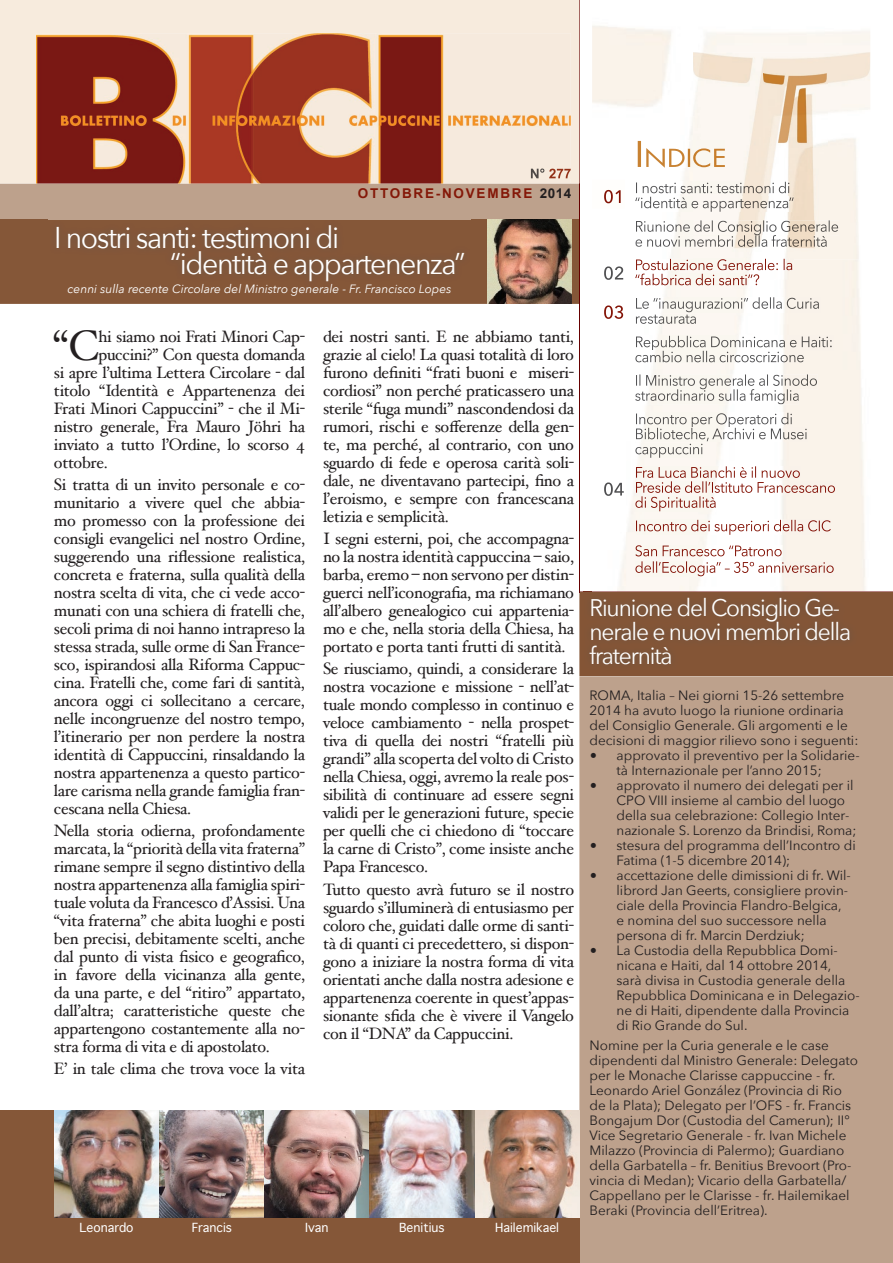
<style>
.page{position:relative;width:893px;height:1263px;background:#fff}
.page>*{position:absolute;margin:0;border:0;box-sizing:border-box;transform-origin:0 0}
.t1{font:42.6px "Hoefler Text";color:#231f20}
.t2{font:30px/25.5px "Avenir Next";letter-spacing:-.05em;color:#fff;scale:.95 1}
.t3{font:24px/24px "Avenir Next";letter-spacing:-.05em;color:#fff;scale:.95 1}
.t4{font:16.5px/18px "Hoefler Text";letter-spacing:-.02em;color:#231f20;text-align:justify}
.t5{font:13.5px/15px "Avenir Next";color:#231f20}
.t6{font:700 13.5px "Arial";letter-spacing:.13em;color:#841808}
.t7{font:italic 12px "Avenir Next";color:#fff}
.t8{font:12px "Geneva";color:#fff}
.s1{color:#231f20}
.s2{font-family:"Geneva";font-size:12px}
</style>
<div class="page">
<div style="left:579px;top:592px;width:314px;height:84px;background:#845536"></div>
<div style="left:579px;top:676px;width:314px;height:587px;background:#bda18c"></div>
<div style="left:0;top:1110px;width:579px;height:153px;background:#855738"></div>
<div style="left:0;top:219px;width:579px;height:85px;background:#855738"></div>
<img style="left:49px;top:219px;width:422px;height:69px">
<img style="left:488px;top:219px;width:83px;height:85px">
<img style="left:54px;top:1110px;width:525px;height:107px">
<div style="left:583px;top:592px;width:274px;height:79px;background:#815537"></div>
<img style="left:592px;top:25px;width:278px;height:566px">
<img style="left:592px;top:180px;width:32px;height:28px">
<img style="left:604px;top:190px;width:17px;height:13px">
<img style="left:604px;top:266px;width:19px;height:14px">
<img style="left:604px;top:305px;width:19px;height:14px">
<img style="left:636px;top:182px;width:57px;height:11px">
<img style="left:635px;top:197px;width:58px;height:15px">
<img style="left:635px;top:220px;width:58px;height:15px">
<img style="left:635px;top:235px;width:58px;height:12px">
<img style="left:636px;top:259px;width:157px;height:11px">
<img style="left:635px;top:274px;width:124px;height:11px">
<img style="left:636px;top:297px;width:184px;height:15px">
<img style="left:636px;top:315px;width:60px;height:9px">
<img style="left:636px;top:336px;width:197px;height:15px">
<img style="left:635px;top:351px;width:169px;height:11px">
<img style="left:636px;top:374px;width:182px;height:15px">
<img style="left:635px;top:389px;width:164px;height:15px">
<img style="left:636px;top:413px;width:157px;height:15px">
<img style="left:636px;top:428px;width:172px;height:13px">
<img style="left:635px;top:444px;width:67px;height:14px">
<img style="left:636px;top:466px;width:165px;height:12px">
<img style="left:636px;top:481px;width:200px;height:12px">
<img style="left:635px;top:496px;width:81px;height:15px">
<img style="left:636px;top:520px;width:195px;height:15px">
<img style="left:635px;top:545px;width:147px;height:11px">
<img style="left:635px;top:561px;width:199px;height:15px">
<img style="left:604px;top:482px;width:20px;height:14px">
<img style="left:693px;top:182px;width:97px;height:11px">
<img style="left:693px;top:197px;width:101px;height:15px">
<img style="left:693px;top:220px;width:146px;height:15px">
<img style="left:693px;top:235px;width:134px;height:12px">
<img style="left:693px;top:259px;width:100px;height:1px">
<img style="left:764px;top:73px;width:63px;height:74px">
<img style="left:638px;top:141px;width:55px;height:27px">
<img style="left:693px;top:141px;width:32px;height:27px">
<hr style="left:579px;top:0;width:1px;height:592px;background:#600">
<div style="left:0;top:0;width:579px;height:168px;background:#f7ebdd"></div>
<hr style="left:580px;top:591px;width:313px;height:1px;background:#600">
<img style="left:36px;top:33px;width:535px;height:135px">
<svg style="left:0;top:168px;width:579px;height:51px;background:#b88e7c"></svg>
<img style="left:545px;top:169px;width:26px;height:9px">
<p class="t6" style="left:358px;top:185px;width:215px">OTTOBRE-NOVEMBRE <span class="s1">2014</span></p>
<h2 class="t2" style="left:170px;top:224px;width:312px;text-indent:-116px">I nostri santi: testimoni di<br>“identità e appartenenza”</h2>
<p class="t7" style="left:68px;top:278px;width:385px">cenni sulla recente Circolare del Ministro generale - Fr. Francisco Lopes</p>
<h1 class="t1" style="left:53px;top:320px;width:48px">“C</h1>
<p class="t4" style="left:98px;top:327px;width:208px">hi siamo noi Frati Minori Cap-</p>
<p class="t4" style="left:98px;top:345px;width:208px">puccini?” Con questa domanda</p>
<p class="t4" style="left:54px;top:363px;width:253px">si apre l’ultima Lettera Circolare - dal</p>
<p class="t4" style="left:54px;top:381px;width:252px">titolo “Identità e Appartenenza dei</p>
<p class="t4" style="left:54px;top:399px;width:253px">Frati Minori Cappuccini” - che il Mi-</p>
<p class="t4" style="left:54px;top:417px;width:253px">nistro generale, Fra Mauro Jöhri ha</p>
<p class="t4" style="left:54px;top:435px;width:253px">inviato a tutto l’Ordine, lo scorso 4</p>
<p class="t4" style="left:54px;top:453px;width:55px">ottobre.</p>
<p class="t4" style="left:54px;top:475px;width:253px">Si tratta di un invito personale e co&shy;munitario a vivere quel che abbia&shy;mo promesso con la professione dei consigli evangelici nel nostro Ordine, suggerendo una riflessione realistica, concreta e fraterna, sulla qualità della nostra scelta di vita, che ci vede acco&shy;munati con una schiera di fratelli che, secoli prima di noi hanno intrapreso la stessa strada, sulle orme di San France&shy;sco, ispirandosi alla Riforma Cappuc&shy;cina. Fratelli che, come fari di santità, ancora oggi ci sollecitano a cercare, nelle incongruenze del nostro tempo, l’itinerario per non perdere la nostra identità di Cappuccini, rinsaldando la nostra appartenenza a questo partico&shy;lare carisma nella grande famiglia fran&shy;cescana nella Chiesa.</p>
<p class="t4" style="left:54px;top:821px;width:253px">Nella storia odierna, profondamente marcata, la “priorità della vita fraterna” rimane sempre il segno distintivo della nostra appartenenza alla famiglia spiri&shy;tuale voluta da Francesco d’Assisi. Una “vita fraterna” che abita luoghi e posti ben precisi, debitamente scelti, anche dal punto di vista fisico e geografico, in favore della vicinanza alla gente, da una parte, e del “ritiro” appartato, dall’altra; caratteristiche queste che appartengono costantemente alla no&shy;stra forma di vita e di apostolato.</p>
<p class="t4" style="left:54px;top:1060px;width:252px">E’ in tale clima che trova voce la vita</p>
<p class="t4" style="left:323px;top:327px;width:253px">dei nostri santi. E ne abbiamo tanti, grazie al cielo! La quasi totalità di loro furono definiti “frati buoni e miseri&shy;cordiosi” non perché praticassero una sterile “fuga mundi” nascondendosi da rumori, rischi e sofferenze della gen&shy;te, ma perché, al contrario, con uno sguardo di fede e operosa carità soli&shy;dale, ne diventavano partecipi, fino a l’eroismo, e sempre con francescana letizia e semplicità.</p>
<p class="t4" style="left:323px;top:529px;width:253px">I segni esterni, poi, che accompagna&shy;no la nostra identità cappuccina – saio, barba, eremo – non servono per distin&shy;guerci nell’iconografia, ma richiamano all’albero genealogico cui appartenia&shy;mo e che, nella storia della Chiesa, ha portato e porta tanti frutti di santità.</p>
<p class="t4" style="left:323px;top:659px;width:253px">Se riusciamo, quindi, a considerare la nostra vocazione e missione - nell’at&shy;tuale mondo complesso in continuo e veloce cambiamento - nella prospet&shy;tiva di quella dei nostri “fratelli più grandi” alla scoperta del volto di Cristo nella Chiesa, oggi, avremo la reale pos&shy;sibilità di continuare ad essere segni validi per le generazioni future, specie per quelli che ci chiedono di “toccare la carne di Cristo”, come insiste anche Papa Francesco.</p>
<p class="t4" style="left:323px;top:880px;width:253px">Tutto questo avrà futuro se il nostro sguardo s’illuminerà di entusiasmo per coloro che, guidati dalle orme di santi&shy;tà di quanti ci precedettero, si dispon&shy;gono a iniziare la nostra forma di vita orientati anche dalla nostra adesione e appartenenza coerente in quest’appas&shy;sionante sfida che è vivere il Vangelo con il “DNA” da Cappuccini.</p>
<p class="t8" style="left:80px;top:1218px;width:55px">Leonardo</p>
<p class="t8" style="left:192px;top:1218px;width:42px">Francis</p>
<p class="t8" style="left:305px;top:1218px;width:25px">Ivan</p>
<p class="t8" style="left:399px;top:1218px;width:47px">Benitius</p>
<p class="t8" style="left:495px;top:1218px;width:65px">Hailemikael</p>
<h3 class="t3" style="left:590px;top:594px;width:277px">Riunione del Consiglio Ge&shy;nerale e nuovi membri della fraternità</h3>
<p class="t5" style="left:590px;top:687px;width:270px">ROMA, Italia – Nei giorni 15-26 settembre 2014 ha avuto luogo la riunione ordinaria del Consiglio Generale. Gli argomenti e le decisioni di maggior rilievo sono i seguenti:</p>
<p class="t5" style="left:617px;top:747px;width:245px;text-indent:-27px"><span class="s2">•</span> approvato il preventivo per la Solidarie&shy;tà Internazionale per l’anno 2015;</p>
<p class="t5" style="left:617px;top:777px;width:241px;text-indent:-27px"><span class="s2">•</span> approvato il numero dei delegati per il CPO VIII insieme al cambio del luogo della sua celebrazione: Collegio Inter&shy;nazionale S. Lorenzo da Brindisi, Roma;</p>
<p class="t5" style="left:617px;top:837px;width:241px;text-indent:-27px"><span class="s2">•</span> stesura del programma dell’Incontro di<br>Fatima (1-5 dicembre 2014);</p>
<p class="t5" style="left:617px;top:867px;width:236px;text-indent:-27px"><span class="s2">•</span> accettazione delle dimissioni di fr. Wil&shy;librord Jan Geerts, consigliere provin&shy;ciale della Provincia Flandro-Belgica, e nomina del suo successore nella persona di fr. Marcin Derdziuk;</p>
<p class="t5" style="left:617px;top:942px;width:245px;text-indent:-27px"><span class="s2">•</span> La Custodia della Repubblica Domi&shy;nicana e Haiti, dal 14 ottobre 2014, sarà divisa in Custodia generale della Repubblica Dominicana e in Delegazio&shy;ne di Haiti, dipendente dalla Provincia di Rio Grande do Sul.</p>
<p class="t5" style="left:590px;top:1037px;width:270px">Nomine per la Curia generale e le case dipendenti dal Ministro Generale: Delegato per le Monache Clarisse cappuccine - fr.<br>Leonardo Ariel González (Provincia di Rio de la Plata); Delegato per l’OFS - fr. Francis Bongajum Dor (Custodia del Camerun); II° Vice Segretario Generale - fr. Ivan Michele Milazzo (Provincia di Palermo); Guardiano della Garbatella – fr. Benitius Brevoort (Pro&shy;vincia di Medan); Vicario della Garbatella/ Cappellano per le Clarisse - fr. Hailemikael Beraki (Provincia dell’Eritrea).</p>
</div>
